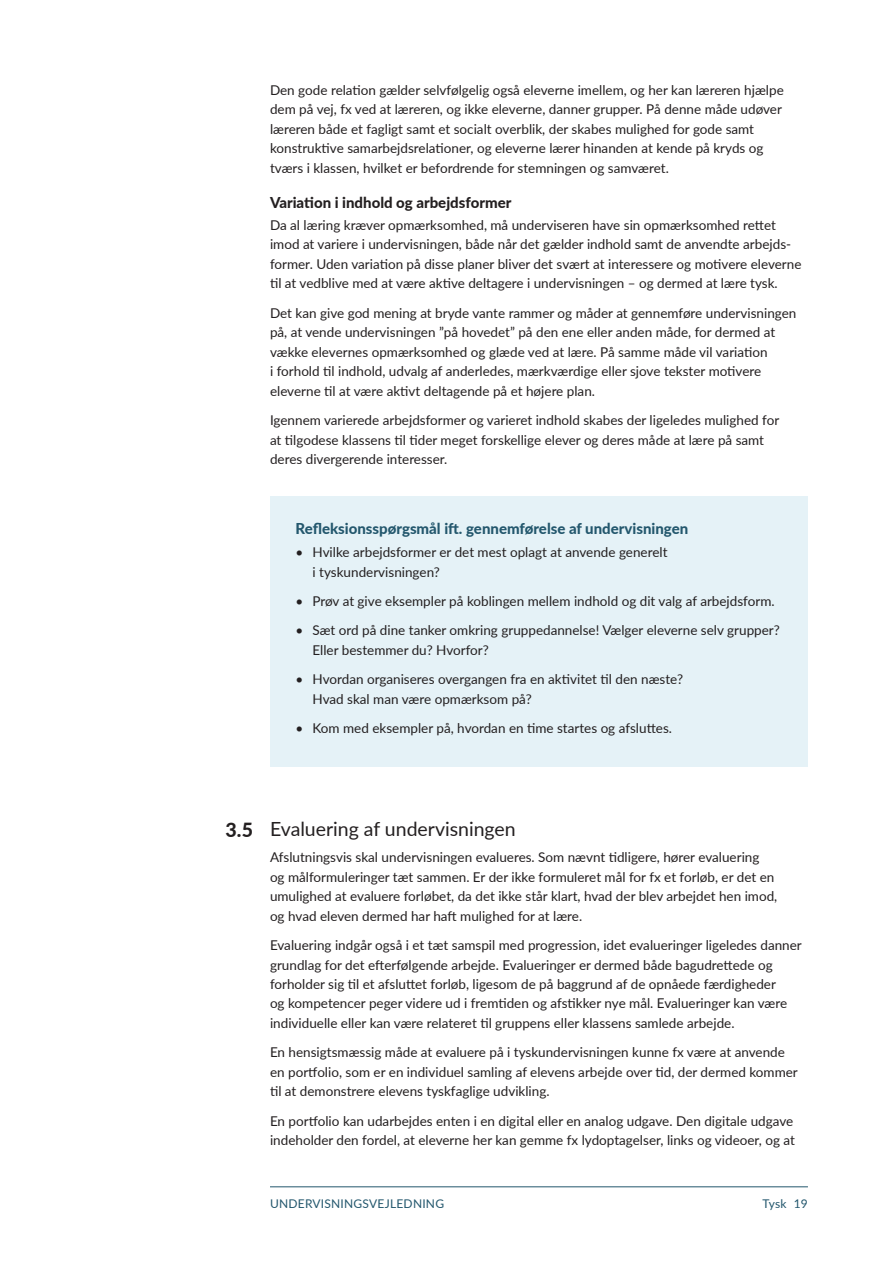
<style>
.page{position:relative;width:893px;height:1263px;background:#fff}
.page>*{position:absolute;margin:0;border:0;box-sizing:border-box;transform-origin:0 0}
._08_Mellemrubrik_13{font:19.5px "Lato";color:#231f20}
._08_Mellemrubrik_13-2{font:800 19.5px "Lato";color:#231f20}
._08_blå_mellemrubrik{font:800 15px "Lato";color:#23576d}
.t1{font:800 15px "Lato";color:#231f20}
._04_Brødtekst_9_13{font:13.5px/19.5px "Lato";color:#231f20}
.t2{font:12px "Lato";letter-spacing:.02em;color:#23576d}
</style>
<div class="page">
<div style="left:270px;top:496px;width:538px;height:271px;background:#e5f2f7"></div>
<hr style="left:270px;top:1186px;width:538px;height:1px;background:#23576d">
<p class="_04_Brødtekst_9_13" style="left:270px;top:79px;width:515px">Den gode relation gælder selvfølgelig også eleverne imellem, og her kan læreren hjælpe dem på vej, fx ved at læreren, og ikke eleverne, danner grupper. På denne måde udøver læreren både et fagligt samt et socialt overblik, der skabes mulighed for gode samt konstruktive samarbejdsrelationer, og eleverne lærer hinanden at kende på kryds og tværs i klassen, hvilket er befordrende for stemningen og samværet.</p>
<h4 class="t1" style="left:270px;top:192px;width:243px">Variation i indhold og arbejdsformer</h4>
<p class="_04_Brødtekst_9_13" style="left:270px;top:215px;width:533px">Da al læring kræver opmærksomhed, må underviseren have sin opmærksomhed rettet imod at variere i undervisningen, både når det gælder indhold samt de anvendte arbejds&shy;former. Uden variation på disse planer bliver det svært at interessere og motivere eleverne til at vedblive med at være aktive deltagere i undervisningen – og dermed at lære tysk.</p>
<p class="_04_Brødtekst_9_13" style="left:270px;top:302px;width:528px">Det kan give god mening at bryde vante rammer og måder at gennemføre undervisningen på, at vende undervisningen ”på hovedet” på den ene eller anden måde, for dermed at vække elevernes opmærksomhed og glæde ved at lære. På samme måde vil variation<br>i forhold til indhold, udvalg af anderledes, mærkværdige eller sjove tekster motivere eleverne til at være aktivt deltagende på et højere plan.</p>
<p class="_04_Brødtekst_9_13" style="left:270px;top:410px;width:511px">Igennem varierede arbejdsformer og varieret indhold skabes der ligeledes mulighed for at tilgodese klassens til tider meget forskellige elever og deres måde at lære på samt deres divergerende interesser.</p>
<p class="_08_blå_mellemrubrik" style="left:296px;top:517px;width:394px">Refleksionsspørgsmål ift. gennemførelse af undervisningen</p>
<p class="_04_Brødtekst_9_13" style="left:313px;top:542px;width:356px;text-indent:-17px">• Hvilke arbejdsformer er det mest oplagt at anvende generelt i tyskundervisningen?</p>
<p class="_04_Brødtekst_9_13" style="left:296px;top:591px;width:481px">• Prøv at give eksempler på koblingen mellem indhold og dit valg af arbejdsform.</p>
<p class="_04_Brødtekst_9_13" style="left:313px;top:620px;width:469px;text-indent:-17px">• Sæt ord på dine tanker omkring gruppedannelse! Vælger eleverne selv grupper?<br>Eller bestemmer du? Hvorfor?</p>
<p class="_04_Brødtekst_9_13" style="left:313px;top:669px;width:372px;text-indent:-17px">• Hvordan organiseres overgangen fra en aktivitet til den næste?<br>Hvad skal man være opmærksom på?</p>
<p class="_04_Brødtekst_9_13" style="left:296px;top:718px;width:378px">• Kom med eksempler på, hvordan en time startes og afsluttes.</p>
<h3 class="_08_Mellemrubrik_13-2" style="left:225px;top:815px;width:29px">3.5</h3>
<h3 class="_08_Mellemrubrik_13" style="left:270px;top:815px;width:247px">Evaluering af undervisningen</h3>
<p class="_04_Brødtekst_9_13" style="left:270px;top:847px;width:509px">Afslutningsvis skal undervisningen evalueres. Som nævnt tidligere, hører evaluering og målformuleringer tæt sammen. Er der ikke formuleret mål for fx et forløb, er det en umulighed at evaluere forløbet, da det ikke står klart, hvad der blev arbejdet hen imod, og hvad eleven dermed har haft mulighed for at lære.</p>
<p class="_04_Brødtekst_9_13" style="left:270px;top:935px;width:533px">Evaluering indgår også i et tæt samspil med progression, idet evalueringer ligeledes danner grundlag for det efterfølgende arbejde. Evalueringer er dermed både bagudrettede og forholder sig til et afsluttet forløb, ligesom de på baggrund af de opnåede færdigheder<br>og kompetencer peger videre ud i fremtiden og afstikker nye mål. Evalueringer kan være individuelle eller kan være relateret til gruppens eller klassens samlede arbejde.</p>
<p class="_04_Brødtekst_9_13" style="left:270px;top:1042px;width:529px">En hensigtsmæssig måde at evaluere på i tyskundervisningen kunne fx være at anvende en portfolio, som er en individuel samling af elevens arbejde over tid, der dermed kommer til at demonstrere elevens tyskfaglige udvikling.</p>
<p class="_04_Brødtekst_9_13" style="left:270px;top:1110px;width:526px">En portfolio kan udarbejdes enten i en digital eller en analog udgave. Den digitale udgave indeholder den fordel, at eleverne her kan gemme fx lydoptagelser, links og videoer, og at</p>
<p class="t2" style="left:270px;top:1195px;width:176px">UNDERVISNINGSVEJLEDNING</p>
<p class="t2" style="left:762px;top:1195px;width:47px">Tysk 19</p>
</div>
